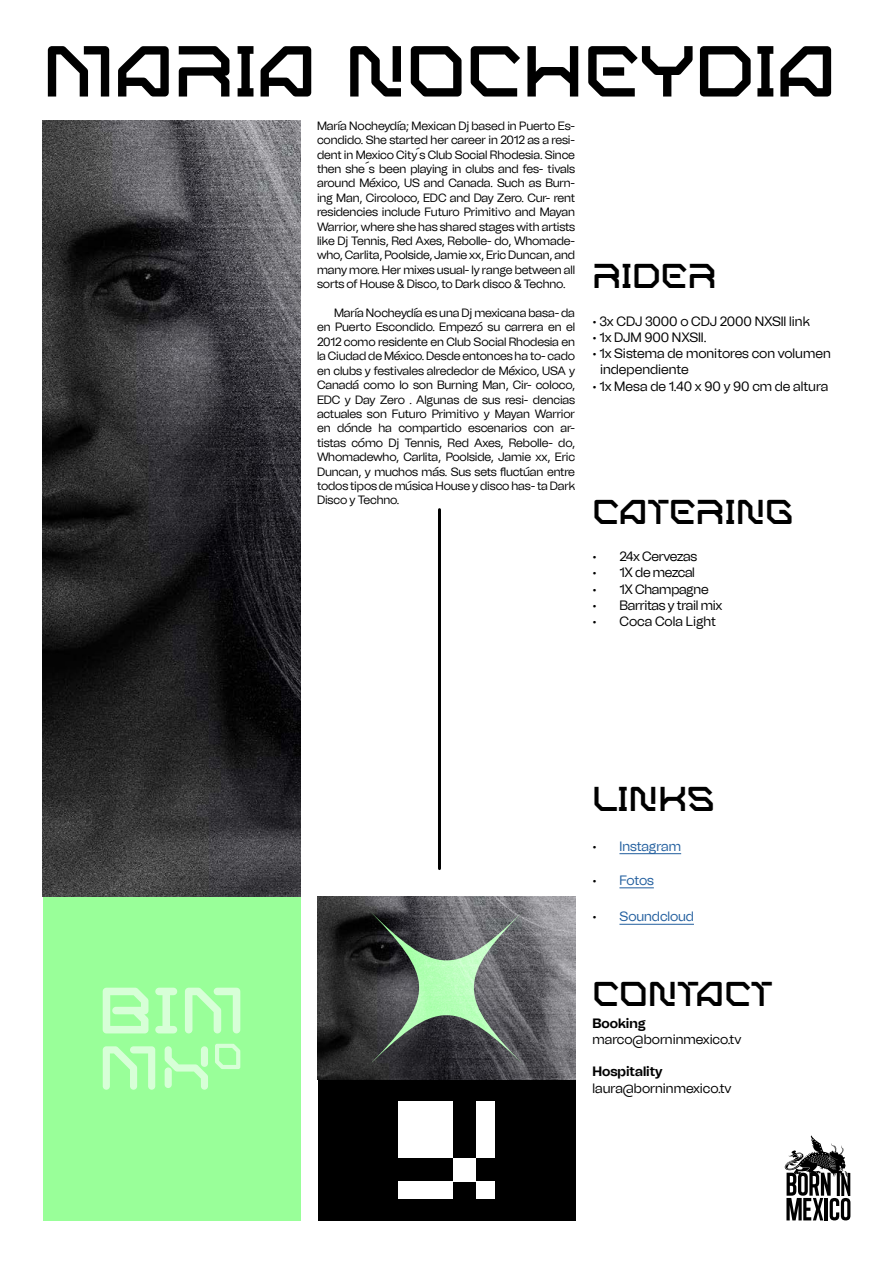
<style>
.page{position:relative;width:893px;height:1263px;background:#fff}
.page>*{position:absolute;margin:0;border:0;box-sizing:border-box;transform-origin:0 0}
.t1{font:72px "ACPEXNORMAL Regular";color:#000}
.t2{font:34.5px "ACPEXNORMAL Regular";color:#000}
.t3{font:13.5px/16.2px "Tomato Grotesk";letter-spacing:-.005em;color:#000}
.t4{font:13.5px "Tomato Grotesk";letter-spacing:-.005em;color:#215e9e}
.t5{font:700 13.5px "Tomato Grotesk";color:#000}
.t6{font:13.5px "Tomato Grotesk";letter-spacing:-.035em;color:#000}
.t7{font:12px/14.4px "Tomato Grotesk";letter-spacing:-.01em;color:#000;text-align:justify}
.s1{color:#000}
</style>
<div class="page">
<div style="left:317px;top:1079px;width:258px;height:141px;background:#000"></div>
<div style="left:398px;top:1101px;width:55px;height:57px;background:#fff"></div>
<div style="left:398px;top:1181px;width:55px;height:18px;background:#fff"></div>
<div style="left:476px;top:1101px;width:19px;height:57px;background:#fff"></div>
<div style="left:476px;top:1181px;width:19px;height:18px;background:#fff"></div>
<div style="left:453px;top:1158px;width:23px;height:23px;background:#fff"></div>
<svg style="left:785px;top:1135px;width:65px;height:85px"></svg>
<div style="left:43px;top:896px;width:257px;height:324px;background:#9f9"></div>
<img style="left:43px;top:120px;width:257px;height:776px">
<svg style="left:103px;top:988px;width:45px;height:45px"></svg>
<svg style="left:155px;top:988px;width:22px;height:45px"></svg>
<svg style="left:185px;top:988px;width:55px;height:45px"></svg>
<svg style="left:103px;top:1046px;width:52px;height:44px"></svg>
<svg style="left:165px;top:1046px;width:43px;height:44px"></svg>
<svg style="left:215px;top:1044px;width:25px;height:25px"></svg>
<img style="left:317px;top:896px;width:258px;height:183px">
<svg style="left:364px;top:905px;width:165px;height:165px;background:#5c6860"></svg>
<hr style="left:619px;top:924px;width:75px;height:1px;background:#215e9e">
<hr style="left:619px;top:887px;width:35px;height:1px;background:#215e9e">
<hr style="left:619px;top:853px;width:62px;height:1px;background:#215e9e">
<hr style="left:438px;top:510px;width:3px;height:358px;background:#000">
<h1 class="t1" style="left:43px;top:32px;width:795px">MARIA NOCHEYDIA</h1>
<p class="t7" style="left:317px;top:119px;width:260px">María Nocheydía; Mexican Dj based in Puerto Es&shy;condido. She started her career in 2012 as a resi&shy;dent in Mexico City ́s Club Social Rhodesia. Since then she ́s been playing in clubs and fes- tivals around México, US and Canada. Such as Burn&shy;ing Man, Circoloco, EDC and Day Zero. Cur- rent residencies include Futuro Primitivo and Mayan Warrior, where she has shared stages with artists like Dj Tennis, Red Axes, Rebolle- do, Whomade&shy;who, Carlita, Poolside, Jamie xx, Eric Duncan, and many more. Her mixes usual- ly range between all sorts of House &amp; Disco, to Dark disco &amp; Techno.</p>
<p class="t7" style="left:317px;top:306px;width:260px;text-indent:17px">María Nocheydía es una Dj mexicana basa- da en Puerto Escondido. Empezó su carrera en el 2012 como residente en Club Social Rhodesia en la Ciudad de México. Desde entonces ha to- cado en clubs y festivales alrededor de México, USA y Canadá como lo son Burning Man, Cir- coloco, EDC y Day Zero . Algunas de sus resi- dencias actuales son Futuro Primitivo y Mayan Warrior en dónde ha compartido escenarios con ar&shy;tistas cómo Dj Tennis, Red Axes, Rebolle- do, Whomadewho, Carlita, Poolside, Jamie xx, Eric Duncan, y muchos más. Sus sets fluctúan entre todos tipos de música House y disco has- ta Dark Disco y Techno.</p>
<h2 class="t2" style="left:592px;top:257px;width:125px">RIDER</h2>
<p class="t3" style="left:592px;top:313px;width:219px">• 3x CDJ 3000 o CDJ 2000 NXSII link</p>
<p class="t3" style="left:592px;top:329px;width:115px">• 1x DJM 900 NXSII.</p>
<p class="t3" style="left:600px;top:346px;width:232px;text-indent:-8px">• 1x Sistema de monitores con volumen independiente</p>
<p class="t3" style="left:592px;top:378px;width:238px">• 1x Mesa de 1.40 x 90 y 90 cm de altura</p>
<h2 class="t2" style="left:592px;top:493px;width:202px">CATERING</h2>
<p class="t6" style="left:592px;top:548px;width:106px">• 24x Cervezas</p>
<p class="t3" style="left:592px;top:565px;width:104px">• 1X de mezcal</p>
<p class="t3" style="left:592px;top:581px;width:118px">• 1X Champagne</p>
<p class="t3" style="left:592px;top:597px;width:131px">• Barritas y trail mix</p>
<p class="t3" style="left:592px;top:613px;width:125px">• Coca Cola Light</p>
<h2 class="t2" style="left:592px;top:780px;width:124px">LINKS</h2>
<p class="t4" style="left:592px;top:838px;width:90px"><span class="s1">•</span> Instagram</p>
<p class="t4" style="left:592px;top:872px;width:63px"><span class="s1">•</span> Fotos</p>
<p class="t4" style="left:592px;top:908px;width:103px"><span class="s1">•</span> Soundcloud</p>
<h2 class="t2" style="left:592px;top:975px;width:182px">CONTACT</h2>
<p class="t5" style="left:592px;top:1015px;width:55px">Booking</p>
<p class="t3" style="left:592px;top:1031px;width:150px">marco@borninmexico.tv</p>
<p class="t5" style="left:592px;top:1063px;width:72px">Hospitality</p>
<p class="t3" style="left:592px;top:1080px;width:141px">laura@borninmexico.tv</p>
</div>
